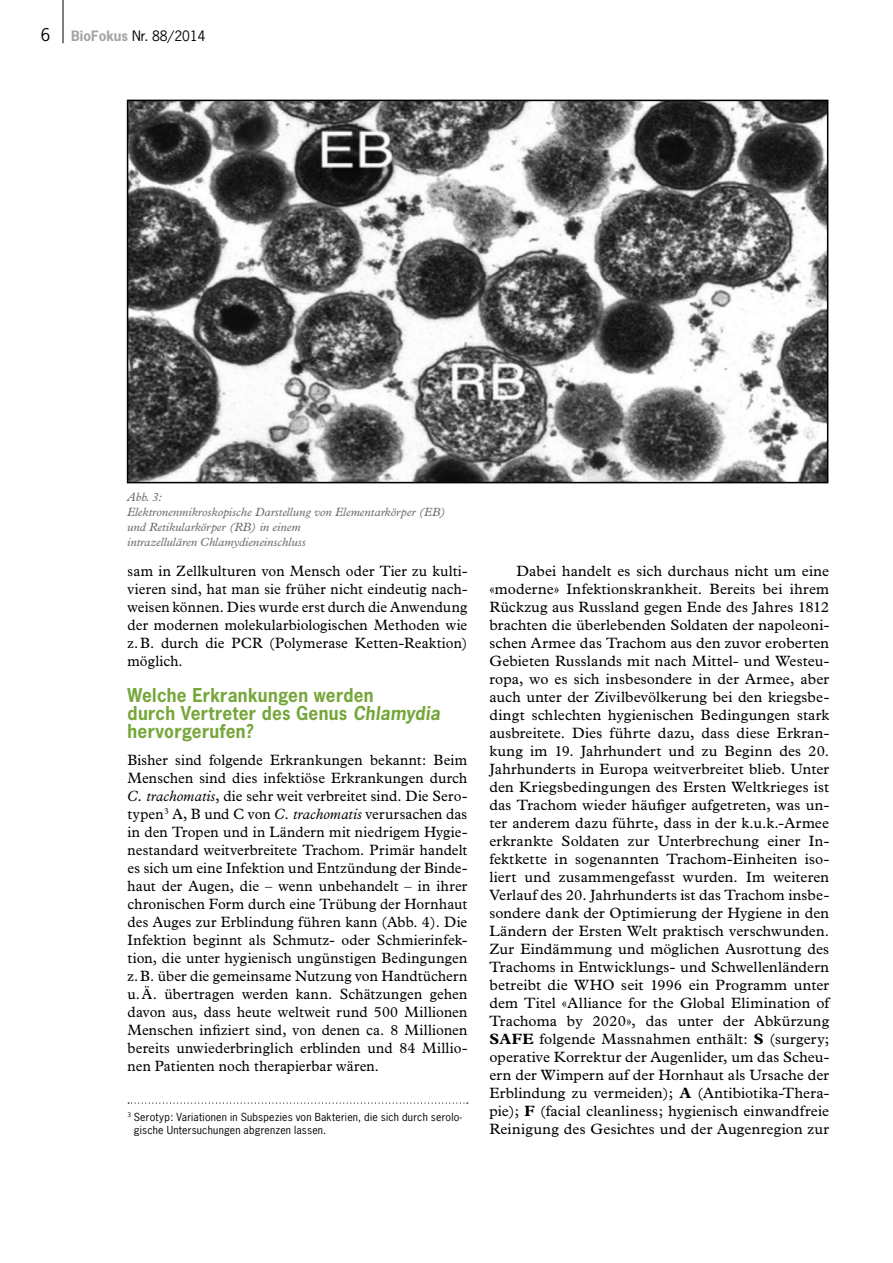
<style>
.page{position:relative;width:893px;height:1263px;background:#fff}
.page>*{position:absolute;margin:0;border:0;box-sizing:border-box;transform-origin:0 0}
.t1{font:700 18px/18px "News Gothic";letter-spacing:.015em;color:#76a73b;scale:.96 1}
.t2{font:16.5px "News Gothic";color:#000}
.t3{font:15px/18px "Plantin";letter-spacing:.01em;color:#000;text-align:justify}
.t4{font:15px/18px "Plantin";letter-spacing:.01em;color:#000;text-align:justify;scale:.96 1}
.t5{font:13.5px "News Gothic";color:#000}
.t6{font:italic 12px/15px "Plantin";color:#6a6a6a}
.t7{font:10.5px/13.5px "News Gothic";letter-spacing:.02em;color:#000}
.s1{font-weight:700;color:#a4a4a4}
.s2{font-style:italic}
.s3{font-weight:700}
</style>
<div class="page">
<hr style="left:63px;top:0;width:1px;height:43px;background:#000">
<img style="left:130px;top:103px;width:695px;height:377px">
<div style="left:127px;top:100px;width:701px;height:383px;border:2px solid #000"></div>
<svg style="left:128px;top:1102px;width:340px;height:1px"></svg>
<p class="t2" style="left:41px;top:24px;width:11px">6</p>
<p class="t5" style="left:71px;top:27px;width:136px"><span class="s1">BioFokus</span> Nr. 88/2014</p>
<p class="t6" style="left:127px;top:490px;width:320px">Abb. 3:<br>Elektronenmikroskopische Darstellung von Elementarkörper (EB) und Retikularkörper (RB) in einem<br>intrazellulären Chlamydieneinschluss</p>
<p class="t4" style="left:128px;top:562px;width:355px">sam in Zellkulturen von Mensch oder Tier zu kulti&shy;vieren sind, hat man sie früher nicht eindeutig nach&shy;weisen können. Dies wurde erst durch die Anwendung der modernen molekularbiologischen Methoden wie z.B. durch die PCR (Polymerase Ketten-Reaktion) möglich.</p>
<p class="t1" style="left:128px;top:686px;width:327px">Welche Erkrankungen werden<br>durch Vertreter des Genus <span class="s2">Chlamydia </span>hervorgerufen?</p>
<p class="t4" style="left:128px;top:751px;width:355px">Bisher sind folgende Erkrankungen bekannt: Beim Menschen sind dies infektiöse Erkrankungen durch <span class="s2">C. trachomatis</span>, die sehr weit verbreitet sind. Die Sero&shy;typen<sup>3</sup> A, B und C von <span class="s2">C. trachomatis</span> verursachen das in den Tropen und in Ländern mit niedrigem Hygie&shy;nestandard weitverbreitete Trachom. Primär handelt es sich um eine Infektion und Entzündung der Binde&shy;haut der Augen, die – wenn unbehandelt – in ihrer chronischen Form durch eine Trübung der Hornhaut des Auges zur Erblindung führen kann (Abb. 4). Die Infektion beginnt als Schmutz- oder Schmierinfek&shy;tion, die unter hygienisch ungünstigen Bedingungen z.B. über die gemeinsame Nutzung von Handtüchern u.Ä. übertragen werden kann. Schätzungen gehen davon aus, dass heute weltweit rund 500 Millionen Menschen infiziert sind, von denen ca. 8 Millionen bereits unwiederbringlich erblinden und 84 Millio&shy;nen Patienten noch therapierbar wären.</p>
<p class="t7" style="left:134px;top:1110px;width:330px;text-indent:-6px"><sup>3</sup> Serotyp: Variationen in Subspezies von Bakterien, die sich durch serolo&shy;gische Untersuchungen abgrenzen lassen.</p>
<p class="t3" style="left:489px;top:562px;width:341px;text-indent:27px">Dabei handelt es sich durchaus nicht um eine «moderne» Infektionskrankheit. Bereits bei ihrem Rückzug aus Russland gegen Ende des Jahres 1812 brachten die überlebenden Soldaten der napoleoni&shy;schen Armee das Trachom aus den zuvor eroberten Gebieten Russlands mit nach Mittel- und Westeu&shy;ropa, wo es sich insbesondere in der Armee, aber auch unter der Zivilbevölkerung bei den kriegsbe&shy;dingt schlechten hygienischen Bedingungen stark ausbreitete. Dies führte dazu, dass diese Erkran&shy;kung im 19. Jahrhundert und zu Beginn des 20.<br>Jahrhunderts in Europa weitverbreitet blieb. Unter den Kriegsbedingungen des Ersten Weltkrieges ist das Trachom wieder häufiger aufgetreten, was un&shy;ter anderem dazu führte, dass in der k.u.k.-Armee erkrankte Soldaten zur Unterbrechung einer In&shy;fektkette in sogenannten Trachom-Einheiten iso&shy;liert und zusammengefasst wurden. Im weiteren Verlauf des 20. Jahrhunderts ist das Trachom insbe&shy;sondere dank der Optimierung der Hygiene in den Ländern der Ersten Welt praktisch verschwunden.<br>Zur Eindämmung und möglichen Ausrottung des Trachoms in Entwicklungs- und Schwellenländern betreibt die WHO seit 1996 ein Programm unter dem Titel «Alliance for the Global Elimination of Trachoma by 2020», das unter der Abkürzung <span class="s3">SAFE</span> folgende Massnahmen enthält: <span class="s3">S</span> (surgery; operative Korrektur der Augenlider, um das Scheu&shy;ern der Wimpern auf der Hornhaut als Ursache der Erblindung zu vermeiden); <span class="s3">A</span> (Antibiotika-Thera&shy;pie); <span class="s3">F</span> (facial cleanliness; hygienisch einwandfreie Reinigung des Gesichtes und der Augenregion zur</p>
</div>
